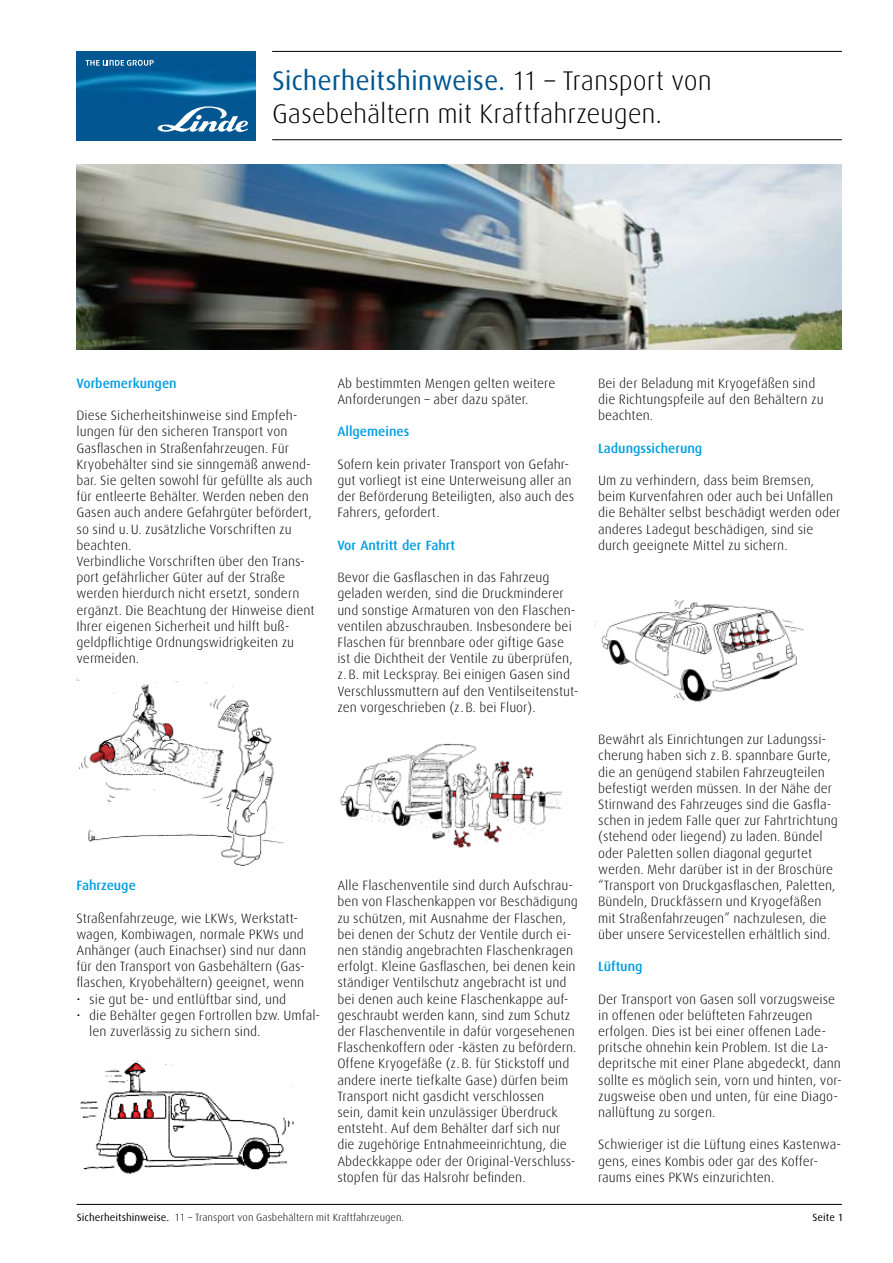
<style>
.page{position:relative;width:893px;height:1263px;background:#fff}
.page>*{position:absolute;margin:0;border:0;box-sizing:border-box;transform-origin:0 0}
.t1{font:300 27px/32.4px "Linde Dax";letter-spacing:-.01em;color:#000}
.t2{font:300 13.5px/16.2px "Linde Dax";color:#000}
.t3{font:500 13.5px "Linde Dax";color:#009ee0}
.t4{font:300 10.5px "Linde Dax";color:#000}
.t5{font:10.5px "Linde Dax";color:#000}
.s1{font-weight:400;color:#005791}
.s2{font-weight:400}
</style>
<div class="page">
<img style="left:77px;top:164px;width:765px;height:186px">
<img style="left:80px;top:1060px;width:214px;height:114px">
<img style="left:77px;top:680px;width:207px;height:186px">
<img style="left:339px;top:743px;width:224px;height:106px">
<img style="left:594px;top:598px;width:210px;height:104px">
<img style="left:77px;top:51px;width:178px;height:89px">
<svg style="left:158px;top:106px;width:90px;height:26px"></svg>
<svg style="left:86px;top:60px;width:68px;height:6px"></svg>
<hr style="left:272px;top:51px;width:570px;height:1px;background:#000">
<hr style="left:272px;top:139px;width:570px;height:1px;background:#000">
<hr style="left:77px;top:1204px;width:765px;height:1px;background:#000">
<h1 class="t1" style="left:272px;top:65px;width:441px"><span class="s1">Sicherheitshinweise.</span> 11 – Transport von<br>Gasebehältern mit Kraftfahrzeugen.</h1>
<p class="t3" style="left:77px;top:376px;width:102px">Vorbemerkungen</p>
<p class="t2" style="left:77px;top:408px;width:240px">Diese Sicherheitshinweise sind Empfeh&shy;lungen für den sicheren Transport von Gasflaschen in Straßenfahrzeugen. Für Kryobehälter sind sie sinngemäß anwend&shy;bar. Sie gelten sowohl für gefüllte als auch für entleerte Behälter. Werden neben den Gasen auch andere Gefahrgüter befördert, so sind u.U. zusätzliche Vorschriften zu beachten.<br>Verbindliche Vorschriften über den Trans&shy;port gefährlicher Güter auf der Straße werden hierdurch nicht ersetzt, sondern ergänzt. Die Beachtung der Hinweise dient Ihrer eigenen Sicherheit und hilft buß&shy;geldpflichtige Ordnungswidrigkeiten zu vermeiden.</p>
<p class="t2" style="left:337px;top:375px;width:220px">Ab bestimmten Mengen gelten weitere<br>Anforderungen – aber dazu später.</p>
<p class="t3" style="left:337px;top:424px;width:73px">Allgemeines</p>
<p class="t2" style="left:337px;top:456px;width:239px">Sofern kein privater Transport von Gefahr&shy;gut vorliegt ist eine Unterweisung aller an der Beförderung Beteiligten, also auch des Fahrers, gefordert.</p>
<p class="t3" style="left:337px;top:538px;width:119px">Vor Antritt der Fahrt</p>
<p class="t2" style="left:337px;top:570px;width:243px">Bevor die Gasflaschen in das Fahrzeug geladen werden, sind die Druckminderer und sonstige Armaturen von den Flaschen&shy;ventilen abzuschrauben. Insbesondere bei Flaschen für brennbare oder giftige Gase ist die Dichtheit der Ventile zu überprüfen, z.B. mit Leckspray. Bei einigen Gasen sind Verschlussmuttern auf den Ventilseitenstut&shy;zen vorgeschrieben (z.B. bei Fluor).</p>
<p class="t3" style="left:77px;top:878px;width:61px">Fahrzeuge</p>
<p class="t2" style="left:77px;top:910px;width:231px">Straßenfahrzeuge, wie LKWs, Werkstatt&shy;wagen, Kombiwagen, normale PKWs und Anhänger (auch Einachser) sind nur dann für den Transport von Gasbehältern (Gas&shy;flaschen, Kryobehältern) geeignet, wenn</p>
<p class="t2" style="left:77px;top:991px;width:211px">• sie gut be- und entlüftbar sind, und</p>
<p class="t2" style="left:89px;top:1007px;width:233px;text-indent:-13px">• die Behälter gegen Fortrollen bzw. Umfal&shy;len zuverlässig zu sichern sind.</p>
<p class="t2" style="left:337px;top:877px;width:242px">Alle Flaschenventile sind durch Aufschrau&shy;ben von Flaschenkappen vor Beschädigung zu schützen, mit Ausnahme der Flaschen, bei denen der Schutz der Ventile durch ei&shy;nen ständig angebrachten Flaschenkragen erfolgt. Kleine Gasflaschen, bei denen kein ständiger Ventilschutz angebracht ist und bei denen auch keine Flaschenkappe auf&shy;geschraubt werden kann, sind zum Schutz der Flaschenventile in dafür vorgesehenen Flaschenkoffern oder -kästen zu befördern.<br>Offene Kryogefäße (z.B. für Stickstoff und andere inerte tiefkalte Gase) dürfen beim Transport nicht gasdicht verschlossen<br>sein, damit kein unzulässiger Überdruck entsteht. Auf dem Behälter darf sich nur die zugehörige Entnahmeeinrichtung, die Abdeckkappe oder der Original-Verschluss&shy;stopfen für das Halsrohr befinden.</p>
<p class="t2" style="left:598px;top:375px;width:227px">Bei der Beladung mit Kryogefäßen sind die Richtungspfeile auf den Behältern zu beachten.</p>
<p class="t3" style="left:598px;top:440px;width:106px">Ladungssicherung</p>
<p class="t2" style="left:598px;top:472px;width:244px">Um zu verhindern, dass beim Bremsen, beim Kurvenfahren oder auch bei Unfällen die Behälter selbst beschädigt werden oder anderes Ladegut beschädigen, sind sie durch geeignete Mittel zu sichern.</p>
<p class="t2" style="left:598px;top:732px;width:241px">Bewährt als Einrichtungen zur Ladungssi&shy;cherung haben sich z.B. spannbare Gurte, die an genügend stabilen Fahrzeugteilen befestigt werden müssen. In der Nähe der Stirnwand des Fahrzeuges sind die Gasfla&shy;schen in jedem Falle quer zur Fahrtrichtung (stehend oder liegend) zu laden. Bündel oder Paletten sollen diagonal gegurtet werden. Mehr darüber ist in der Broschüre “Transport von Druckgasflaschen, Paletten, Bündeln, Druckfässern und Kryogefäßen mit Straßenfahrzeugen” nachzulesen, die über unsere Servicestellen erhältlich sind.</p>
<p class="t3" style="left:598px;top:959px;width:46px">Lüftung</p>
<p class="t2" style="left:598px;top:991px;width:245px">Der Transport von Gasen soll vorzugsweise in offenen oder belüfteten Fahrzeugen erfolgen. Dies ist bei einer offenen Lade&shy;pritsche ohnehin kein Problem. Ist die La&shy;depritsche mit einer Plane abgedeckt, dann sollte es möglich sein, vorn und hinten, vor&shy;zugsweise oben und unten, für eine Diago&shy;nallüftung zu sorgen.</p>
<p class="t2" style="left:598px;top:1137px;width:244px">Schwieriger ist die Lüftung eines Kastenwa&shy;gens, eines Kombis oder gar des Koffer&shy;raums eines PKWs einzurichten.</p>
<p class="t4" style="left:77px;top:1212px;width:329px"><span class="s2">Sicherheitshinweise.</span> 11 – Transport von Gasbehältern mit Kraftfahrzeugen.</p>
<p class="t5" style="left:813px;top:1212px;width:32px">Seite 1</p>
</div>
